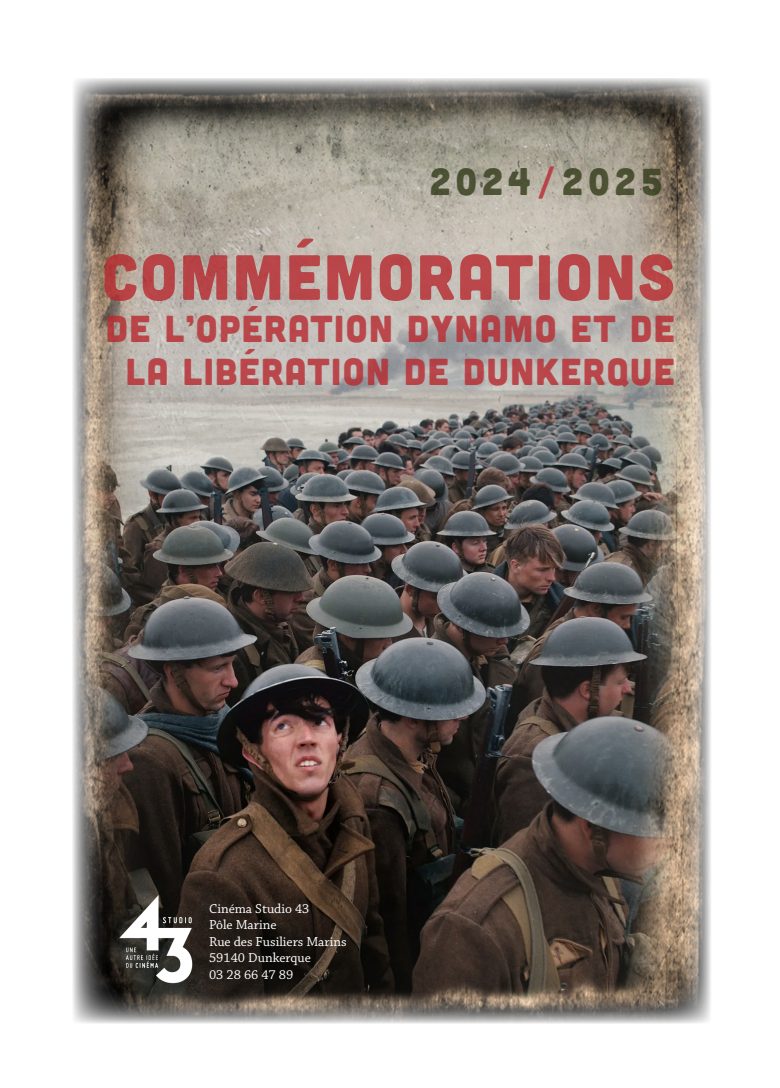
<style>
.page{position:relative;width:780px;height:1088px;background:#fff}
.page>*{position:absolute;margin:0;border:0;box-sizing:border-box;transform-origin:0 0}
.t1{font:63.75px "Cubano";letter-spacing:.04em;color:#b7282e}
.t2{font:37.5px/42.5px "Cubano";letter-spacing:.04em;color:#b7282e;text-align:center}
.t3{font:37.5px "Cubano";letter-spacing:.12em;color:#333b1a}
.Style_de_paragraphe_1{font:13.75px/16.5px "Chaparral Pro";color:#fff}
.s1{color:#b7282e}
</style>
<div class="page">
<img style="left:73px;top:78px;width:638px;height:946px">
<img style="left:72px;top:834px;width:177px;height:190px">
<h2 class="t3" style="left:429px;top:158px;width:235px">2024<span class="s1">/</span>2025</h2>
<h1 class="t1" style="left:102px;top:237px;width:574px">COMMÉMORATIONS</h1>
<h2 class="t2" style="left:106px;top:306px;width:570px">DE L’OPÉRATION DYNAMO ET DE<br>LA LIBÉRATION DE DUNKERQUE</h2>
<p class="Style_de_paragraphe_1" style="left:209px;top:900px;width:139px">Cinéma Studio 43<br>Pôle Marine<br>Rue des Fusiliers Marins<br>59140 Dunkerque<br>03 28 66 47 89</p>
</div>
